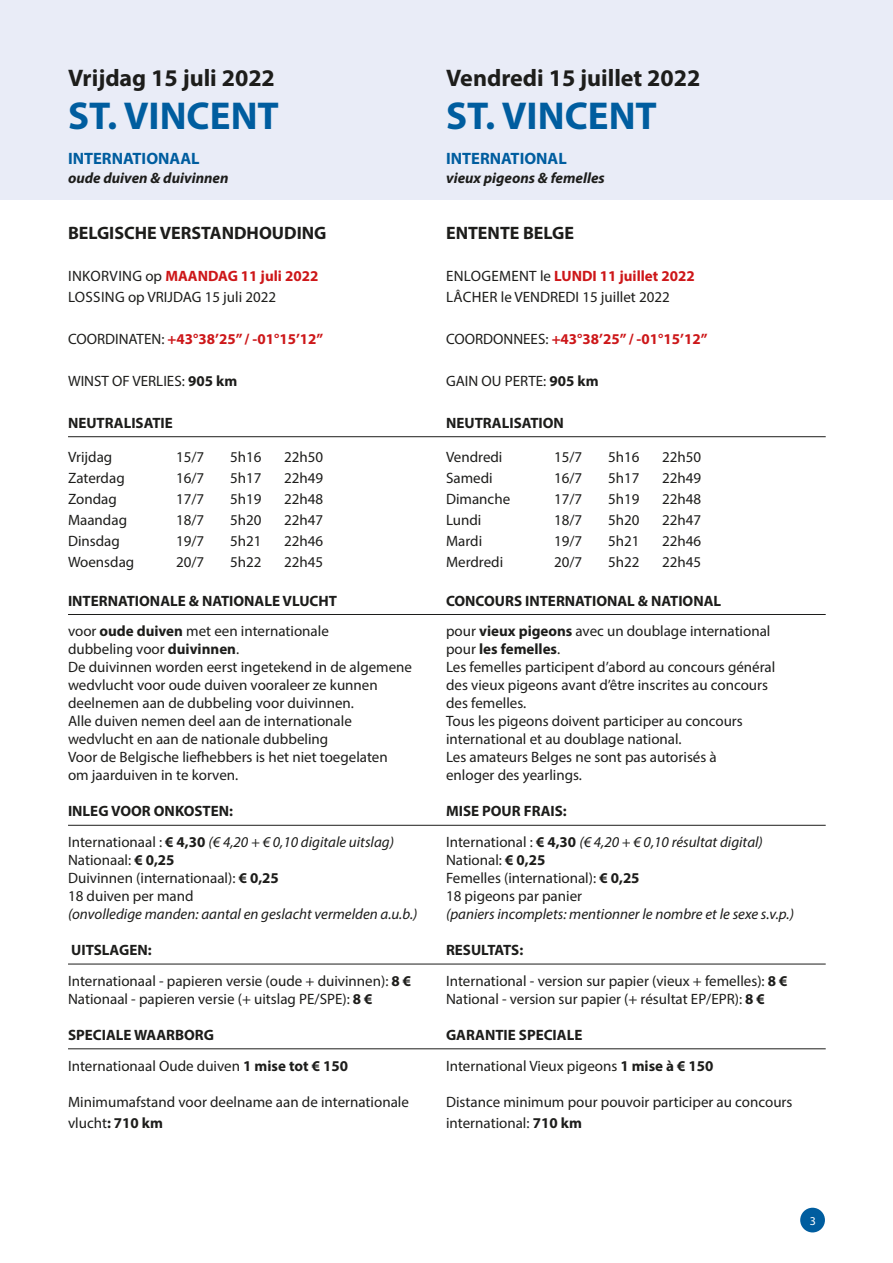
<style>
.page{position:relative;width:893px;height:1263px;background:#fff}
.page>*{position:absolute;margin:0;border:0;box-sizing:border-box;transform-origin:0 0}
.t1{font:700 39px "Myriad Pro";color:#005d9f}
.t2{font:700 24px "Myriad Pro";color:#1d1d1b}
.t3{font:700 18px "Myriad Pro";color:#1d1d1b}
.t4{font:700 16.5px "Myriad Pro";color:#005d9f}
.t5{font:15px "Myriad Pro";color:#1d1d1b}
.t6{font:italic 15px "Myriad Pro";color:#1d1d1b}
.t7{font:700 15px "Myriad Pro";color:#1d1d1b}
.t8{font:700 15px "Myriad Pro";color:#cd1719}
.t9{font:italic 700 15px "Myriad Pro";color:#1d1d1b}
.t10{font:12px "Myriad Pro";color:#fff}
.s1{font-weight:400;color:#1d1d1b}
.s2{font-weight:700}
.s3{font-weight:400}
.s4{font-style:normal}
.s5{font-weight:700;font-style:normal}
</style>
<div class="page">
<div style="left:800px;top:1208px;width:25px;height:24px;background:#005d9f;border-radius:50%"></div>
<div style="left:0;top:0;width:893px;height:200px;background:#e9ecf7"></div>
<hr style="left:68px;top:436px;width:758px;height:1px;background:#1d1d1b">
<hr style="left:68px;top:614px;width:758px;height:1px;background:#1d1d1b">
<hr style="left:68px;top:825px;width:758px;height:1px;background:#1d1d1b">
<hr style="left:68px;top:964px;width:758px;height:1px;background:#1d1d1b">
<hr style="left:68px;top:1048px;width:758px;height:1px;background:#1d1d1b">
<h2 class="t2" style="left:68px;top:62px;width:208px">Vrijdag 15 juli 2022</h2>
<h2 class="t2" style="left:446px;top:62px;width:256px">Vendredi 15 juillet 2022</h2>
<h1 class="t1" style="left:68px;top:91px;width:212px">ST. VINCENT</h1>
<h1 class="t1" style="left:446px;top:91px;width:212px">ST. VINCENT</h1>
<p class="t4" style="left:68px;top:147px;width:133px">INTERNATIONAAL</p>
<p class="t4" style="left:446px;top:147px;width:122px">INTERNATIONAL</p>
<p class="t9" style="left:68px;top:168px;width:162px">oude duiven &amp; duivinnen</p>
<p class="t9" style="left:446px;top:168px;width:160px">vieux pigeons &amp; femelles</p>
<p class="t3" style="left:68px;top:221px;width:260px">BELGISCHE VERSTANDHOUDING</p>
<p class="t3" style="left:446px;top:221px;width:129px">ENTENTE BELGE</p>
<p class="t8" style="left:68px;top:266px;width:252px"><span class="s1">INKORVING op</span> MAANDAG 11 juli 2022</p>
<p class="t8" style="left:446px;top:266px;width:250px"><span class="s1">ENLOGEMENT le</span> LUNDI 11 juillet 2022</p>
<p class="t5" style="left:68px;top:288px;width:209px">LOSSING op VRIJDAG 15 juli 2022</p>
<p class="t5" style="left:446px;top:288px;width:225px">LÂCHER le VENDREDI 15 juillet 2022</p>
<p class="t8" style="left:68px;top:329px;width:257px"><span class="s1">COORDINATEN:</span> +43°38’25” / -01°15’12”</p>
<p class="t8" style="left:446px;top:329px;width:263px"><span class="s1">COORDONNEES:</span> +43°38’25” / -01°15’12”</p>
<p class="t5" style="left:68px;top:372px;width:171px">WINST OF VERLIES: <span class="s2">905 km</span></p>
<p class="t5" style="left:446px;top:372px;width:154px">GAIN OU PERTE: <span class="s2">905 km</span></p>
<p class="t7" style="left:68px;top:413px;width:106px">NEUTRALISATIE</p>
<p class="t7" style="left:446px;top:413px;width:119px">NEUTRALISATION</p>
<p class="t5" style="left:68px;top:447px;width:46px">Vrijdag</p>
<p class="t5" style="left:176px;top:447px;width:30px">15/7</p>
<p class="t5" style="left:230px;top:447px;width:33px">5h16</p>
<p class="t5" style="left:284px;top:447px;width:41px">22h50</p>
<p class="t5" style="left:446px;top:447px;width:58px">Vendredi</p>
<p class="t5" style="left:554px;top:447px;width:30px">15/7</p>
<p class="t5" style="left:608px;top:447px;width:33px">5h16</p>
<p class="t5" style="left:662px;top:447px;width:41px">22h50</p>
<p class="t5" style="left:68px;top:468px;width:58px">Zaterdag</p>
<p class="t5" style="left:176px;top:468px;width:30px">16/7</p>
<p class="t5" style="left:230px;top:468px;width:33px">5h17</p>
<p class="t5" style="left:284px;top:468px;width:41px">22h49</p>
<p class="t5" style="left:446px;top:468px;width:48px">Samedi</p>
<p class="t5" style="left:554px;top:468px;width:30px">16/7</p>
<p class="t5" style="left:608px;top:468px;width:33px">5h17</p>
<p class="t5" style="left:662px;top:468px;width:41px">22h49</p>
<p class="t5" style="left:68px;top:489px;width:50px">Zondag</p>
<p class="t5" style="left:176px;top:489px;width:30px">17/7</p>
<p class="t5" style="left:230px;top:489px;width:33px">5h19</p>
<p class="t5" style="left:284px;top:489px;width:41px">22h48</p>
<p class="t5" style="left:446px;top:489px;width:66px">Dimanche</p>
<p class="t5" style="left:554px;top:489px;width:30px">17/7</p>
<p class="t5" style="left:608px;top:489px;width:33px">5h19</p>
<p class="t5" style="left:662px;top:489px;width:41px">22h48</p>
<p class="t5" style="left:68px;top:510px;width:61px">Maandag</p>
<p class="t5" style="left:176px;top:510px;width:30px">18/7</p>
<p class="t5" style="left:230px;top:510px;width:33px">5h20</p>
<p class="t5" style="left:284px;top:510px;width:41px">22h47</p>
<p class="t5" style="left:446px;top:510px;width:37px">Lundi</p>
<p class="t5" style="left:554px;top:510px;width:30px">18/7</p>
<p class="t5" style="left:608px;top:510px;width:33px">5h20</p>
<p class="t5" style="left:662px;top:510px;width:41px">22h47</p>
<p class="t5" style="left:68px;top:531px;width:53px">Dinsdag</p>
<p class="t5" style="left:176px;top:531px;width:30px">19/7</p>
<p class="t5" style="left:230px;top:531px;width:33px">5h21</p>
<p class="t5" style="left:284px;top:531px;width:41px">22h46</p>
<p class="t5" style="left:446px;top:531px;width:38px">Mardi</p>
<p class="t5" style="left:554px;top:531px;width:30px">19/7</p>
<p class="t5" style="left:608px;top:531px;width:33px">5h21</p>
<p class="t5" style="left:662px;top:531px;width:41px">22h46</p>
<p class="t5" style="left:68px;top:552px;width:68px">Woensdag</p>
<p class="t5" style="left:176px;top:552px;width:30px">20/7</p>
<p class="t5" style="left:230px;top:552px;width:33px">5h22</p>
<p class="t5" style="left:284px;top:552px;width:41px">22h45</p>
<p class="t5" style="left:446px;top:552px;width:59px">Merdredi</p>
<p class="t5" style="left:554px;top:552px;width:30px">20/7</p>
<p class="t5" style="left:608px;top:552px;width:33px">5h22</p>
<p class="t5" style="left:662px;top:552px;width:41px">22h45</p>
<p class="t7" style="left:68px;top:591px;width:271px">INTERNATIONALE &amp; NATIONALE VLUCHT</p>
<p class="t7" style="left:446px;top:591px;width:277px">CONCOURS INTERNATIONAL &amp; NATIONAL</p>
<p class="t5" style="left:68px;top:622px;width:262px">voor <span class="s2">oude duiven</span> met een internationale</p>
<p class="t5" style="left:446px;top:622px;width:326px">pour <span class="s2">vieux pigeons</span> avec un doublage international</p>
<p class="t5" style="left:68px;top:640px;width:173px">dubbeling voor <span class="s2">duivinnen</span>.</p>
<p class="t7" style="left:446px;top:639px;width:116px"><span class="s3">pour</span> les femelles<span class="s3">.</span></p>
<p class="t5" style="left:68px;top:658px;width:346px">De duivinnen worden eerst ingetekend in de algemene</p>
<p class="t5" style="left:446px;top:658px;width:331px">Les femelles participent d’abord au concours général</p>
<p class="t5" style="left:68px;top:676px;width:311px">wedvlucht voor oude duiven vooraleer ze kunnen</p>
<p class="t5" style="left:446px;top:676px;width:324px">des vieux pigeons avant d’être inscrites au concours</p>
<p class="t5" style="left:68px;top:694px;width:287px">deelnemen aan de dubbeling voor duivinnen.</p>
<p class="t5" style="left:446px;top:694px;width:82px">des femelles.</p>
<p class="t5" style="left:68px;top:712px;width:285px">Alle duiven nemen deel aan de internationale</p>
<p class="t5" style="left:446px;top:712px;width:298px">Tous les pigeons doivent participer au concours</p>
<p class="t5" style="left:68px;top:730px;width:262px">wedvlucht en aan de nationale dubbeling</p>
<p class="t5" style="left:446px;top:730px;width:237px">international et au doublage national.</p>
<p class="t5" style="left:68px;top:748px;width:321px">Voor de Belgische liefhebbers is het niet toegelaten</p>
<p class="t5" style="left:446px;top:748px;width:272px">Les amateurs Belges ne sont pas autorisés à</p>
<p class="t5" style="left:68px;top:766px;width:172px">om jaarduiven in te korven.</p>
<p class="t5" style="left:446px;top:766px;width:137px">enloger des yearlings.</p>
<p class="t7" style="left:68px;top:801px;width:167px">INLEG VOOR ONKOSTEN:</p>
<p class="t7" style="left:446px;top:801px;width:122px">MISE POUR FRAIS:</p>
<p class="t6" style="left:68px;top:833px;width:327px"><span class="s4">Internationaal :</span> <span class="s5">€ 4,30</span> (€ 4,20 + € 0,10 digitale uitslag)</p>
<p class="t6" style="left:446px;top:833px;width:318px"><span class="s4">International :</span> <span class="s5">€ 4,30</span> (€ 4,20 + € 0,10 résultat digital)</p>
<p class="t5" style="left:68px;top:851px;width:108px">Nationaal: <span class="s2">€ 0,25</span></p>
<p class="t5" style="left:446px;top:851px;width:101px">National: <span class="s2">€ 0,25</span></p>
<p class="t5" style="left:68px;top:869px;width:212px">Duivinnen (internationaal): <span class="s2">€ 0,25</span></p>
<p class="t5" style="left:446px;top:869px;width:195px">Femelles (international): <span class="s2">€ 0,25</span></p>
<p class="t5" style="left:68px;top:887px;width:127px">18 duiven per mand</p>
<p class="t5" style="left:446px;top:887px;width:138px">18 pigeons par panier</p>
<p class="t6" style="left:68px;top:905px;width:351px">(onvolledige manden: aantal en geslacht vermelden a.u.b.)</p>
<p class="t6" style="left:446px;top:905px;width:349px">(paniers incomplets: mentionner le nombre et le sexe s.v.p.)</p>
<p class="t7" style="left:71px;top:940px;width:82px">UITSLAGEN:</p>
<p class="t7" style="left:446px;top:940px;width:79px">RESULTATS:</p>
<p class="t5" style="left:68px;top:972px;width:345px">Internationaal - papieren versie (oude + duivinnen): <span class="s2">8 €</span></p>
<p class="t5" style="left:446px;top:972px;width:343px">International - version sur papier (vieux + femelles): <span class="s2">8 €</span></p>
<p class="t5" style="left:68px;top:990px;width:306px">Nationaal - papieren versie (+ uitslag PE/SPE): <span class="s2">8 €</span></p>
<p class="t5" style="left:446px;top:990px;width:320px">National - version sur papier (+ résultat EP/EPR): <span class="s2">8 €</span></p>
<p class="t7" style="left:68px;top:1025px;width:147px">SPECIALE WAARBORG</p>
<p class="t7" style="left:446px;top:1025px;width:138px">GARANTIE SPECIALE</p>
<p class="t5" style="left:68px;top:1056px;width:281px">Internationaal Oude duiven <span class="s2">1 mise tot € 150</span></p>
<p class="t5" style="left:446px;top:1056px;width:269px">International Vieux pigeons <span class="s2">1 mise à € 150</span></p>
<p class="t5" style="left:68px;top:1092px;width:342px">Minimumafstand voor deelname aan de internationale</p>
<p class="t5" style="left:446px;top:1092px;width:348px">Distance minimum pour pouvoir participer au concours</p>
<p class="t5" style="left:68px;top:1113px;width:97px">vlucht<span class="s2">: 710 km</span></p>
<p class="t5" style="left:446px;top:1113px;width:137px">international: <span class="s2">710 km</span></p>
<p class="t10" style="left:810px;top:1213px;width:8px">3</p>
</div>
